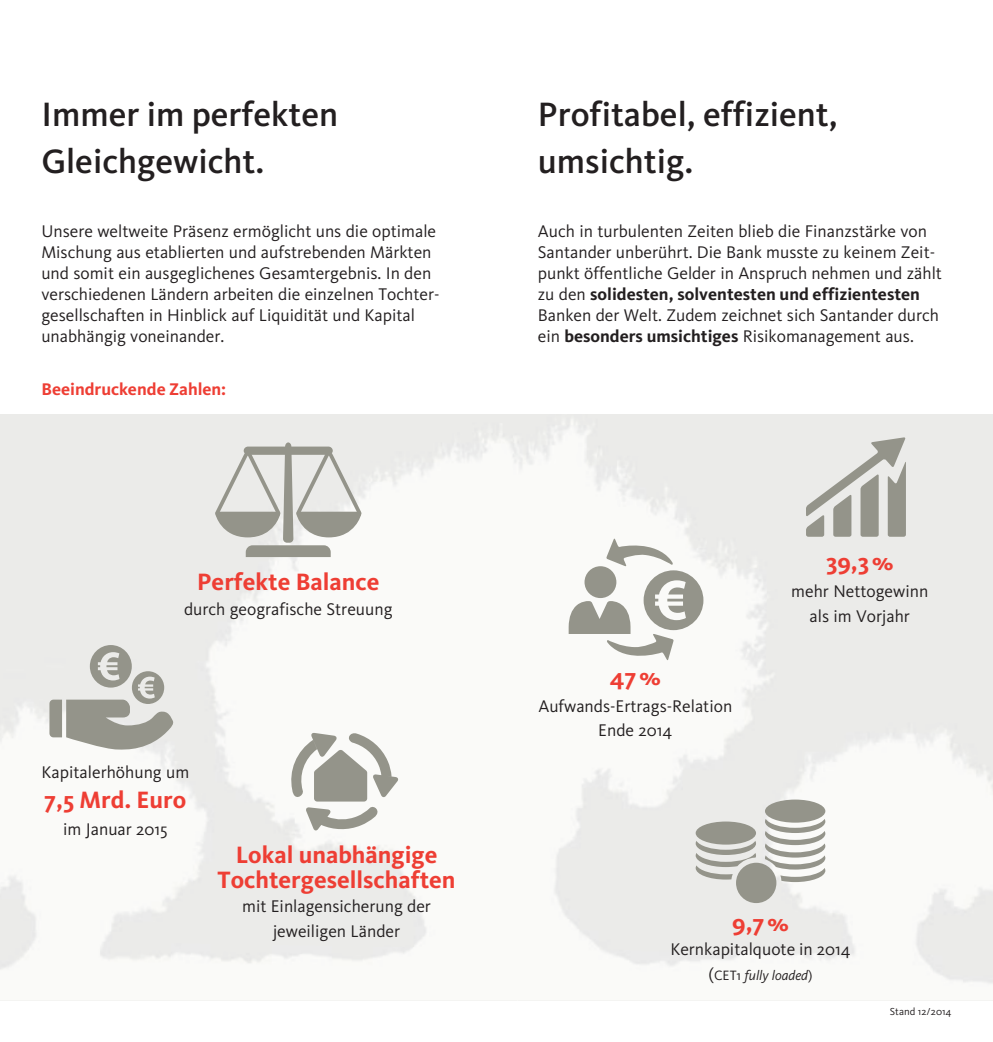
<style>
.page{position:relative;width:993px;height:1042px;background:#fff}
.page>*{position:absolute;margin:0;border:0;box-sizing:border-box;transform-origin:0 0}
.t1{font:500 35px/47.2px "Kievit OT";color:#231f20}
.t2{font:700 24.5px/24.5px "Kievit OT";color:#ee3e34;text-align:center}
.t3{font:17.5px/21px "Kievit OT";color:#231f20;text-align:center}
.t4{font:700 17.5px "Kievit OT";color:#ee3e34}
.t5{font:italic 14px "Kievit OT";color:#231f20}
.t6{font:10.5px "Kievit OT";color:#231f20}
.s1{font-weight:700}
.s2{font-style:normal;font-size:17.5px}
.s3{font-style:normal}
</style>
<div class="page">
<svg style="left:214px;top:442px;width:149px;height:115px;background:#cdcdc9"></svg>
<svg style="left:805px;top:437px;width:100px;height:100px;background:#c5c5c0"></svg>
<svg style="left:288px;top:731px;width:111px;height:100px"></svg>
<svg style="left:49px;top:645px;width:125px;height:106px;background:#c5c5bf"></svg>
<svg style="left:695px;top:799px;width:130px;height:104px"></svg>
<svg style="left:568px;top:538px;width:135px;height:125px"></svg>
<h1 class="t1" style="left:41px;top:91px;width:298px">Immer im perfekten<br>Gleichgewicht.</h1>
<h1 class="t1" style="left:537px;top:91px;width:301px">Profitabel, effizient, umsichtig.</h1>
<p class="t3" style="left:41px;top:220px;width:399px;text-align:left">Unsere weltweite Präsenz ermöglicht uns die optimale Mischung aus etablierten und aufstrebenden Märkten und somit ein ausgeglichenes Gesamtergebnis. In den verschiedenen Ländern arbeiten die einzelnen Tochter&shy;gesellschaften in Hinblick auf Liquidität und Kapital unabhängig voneinander.</p>
<p class="t4" style="left:41px;top:379px;width:186px">Beeindruckende Zahlen:</p>
<h2 class="t2" style="left:197px;top:570px;width:184px">Perfekte Balance</h2>
<p class="t3" style="left:184px;top:598px;width:210px">durch geografische Streuung</p>
<p class="t3" style="left:42px;top:762px;width:149px">Kapitalerhöhung um</p>
<h2 class="t2" style="left:44px;top:787px;width:143px">7,5 Mrd. Euro</h2>
<p class="t3" style="left:63px;top:819px;width:106px">im Januar 2015</p>
<h2 class="t2" style="left:217px;top:843px;width:239px">Lokal unabhängige<br>Tochtergesellschaften</h2>
<p class="t3" style="left:242px;top:894px;width:190px;line-height:24.5px">mit Einlagensicherung der jeweiligen Länder</p>
<p class="t3" style="left:537px;top:220px;width:405px;text-align:left">Auch in turbulenten Zeiten blieb die Finanzstärke von Santander unberührt. Die Bank musste zu keinem Zeit&shy;punkt öffentliche Gelder in Anspruch nehmen und zählt zu den <span class="s1">solidesten, solventesten und effizientesten </span>Banken der Welt. Zudem zeichnet sich Santander durch ein <span class="s1">besonders umsichtiges</span> Risikomanagement aus.</p>
<h2 class="t2" style="left:609px;top:664px;width:52px">47 %</h2>
<p class="t3" style="left:538px;top:694px;width:195px;line-height:24.5px">Aufwands-Ertrags-Relation<br>Ende 2014</p>
<h2 class="t2" style="left:825px;top:550px;width:69px">39,3 %</h2>
<p class="t3" style="left:791px;top:579px;width:138px;line-height:24.5px">mehr Nettogewinn als im Vorjahr</p>
<h2 class="t2" style="left:732px;top:910px;width:58px">9,7 %</h2>
<p class="t3" style="left:670px;top:939px;width:182px">Kernkapitalquote in 2014</p>
<p class="t5" style="left:708px;top:967px;width:105px"><span class="s2">(</span><span class="s3">CET1</span> fully loaded<span class="s3">)</span></p>
<p class="t6" style="left:889px;top:1006px;width:63px">Stand 12/2014</p>
</div>
